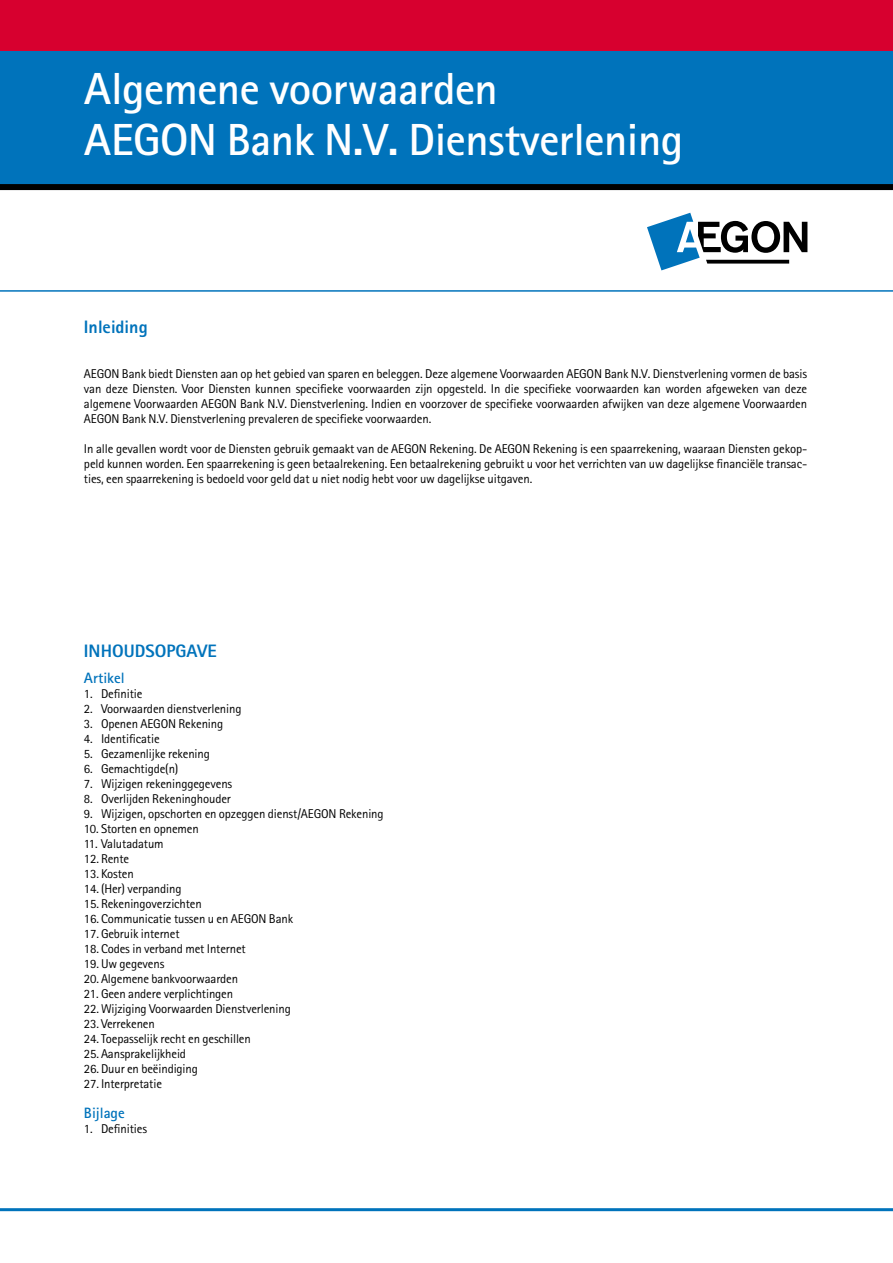
<style>
.page{position:relative;width:893px;height:1263px;background:#fff}
.page>*{position:absolute;margin:0;border:0;box-sizing:border-box;transform-origin:0 0}
.t1{font:700 45px/51px "Rotis Sans Serif";letter-spacing:-.01em;color:#fff}
.t2{font:800 18px "Rotis Sans Serif";color:#0073bb}
.t3{font:700 15px "Rotis Sans Serif";color:#0073bb}
.t4{font:12.75px/15px "Rotis Sans Serif";letter-spacing:-.01em;color:#000;text-align:justify}
</style>
<div class="page">
<div style="left:0;top:0;width:892px;height:51px;background:#d7002f"></div>
<div style="left:0;top:51px;width:892px;height:136px;background:#0073bb"></div>
<svg style="left:647px;top:213px;width:160px;height:57px"></svg>
<hr style="left:0;top:290px;width:892px;height:2px;background:#0073bb">
<div style="left:0;top:184px;width:892px;height:6px;background:#000"></div>
<hr style="left:0;top:1208px;width:892px;height:3px;background:#0073bb">
<h1 class="t1" style="left:84px;top:68px;width:601px">Algemene voorwaarden<br>AEGON Bank N.V. Dienstverlening</h1>
<h2 class="t2" style="left:84px;top:321px;width:65px">Inleiding</h2>
<p class="t4" style="left:84px;top:367px;width:724px">AEGON Bank biedt Diensten aan op het gebied van sparen en beleggen. Deze algemene Voorwaarden AEGON Bank N.V. Dienstverlening vormen de basis van deze Diensten. Voor Diensten kunnen specifieke voorwaarden zijn opgesteld. In die specifieke voorwaarden kan worden afgeweken van deze algemene Voorwaarden AEGON Bank N.V. Dienstverlening. Indien en voorzover de specifieke voorwaarden afwijken van deze algemene Voorwaarden AEGON Bank N.V. Dienstverlening prevaleren de specifieke voorwaarden.</p>
<p class="t4" style="left:84px;top:442px;width:724px">In alle gevallen wordt voor de Diensten gebruik gemaakt van de AEGON Rekening. De AEGON Rekening is een spaarrekening, waaraan Diensten gekop&shy;peld kunnen worden. Een spaarrekening is geen betaalrekening. Een betaalrekening gebruikt u voor het verrichten van uw dagelijkse financiële transac&shy;ties, een spaarrekening is bedoeld voor geld dat u niet nodig hebt voor uw dagelijkse uitgaven.</p>
<h2 class="t2" style="left:84px;top:644px;width:134px">INHOUDSOPGAVE</h2>
<p class="t3" style="left:84px;top:673px;width:42px">Artikel</p>
<p class="t4" style="left:84px;top:688px;width:60px">1. Definitie</p>
<p class="t4" style="left:84px;top:703px;width:159px">2. Voorwaarden dienstverlening</p>
<p class="t4" style="left:84px;top:718px;width:141px">3. Openen AEGON Rekening</p>
<p class="t4" style="left:84px;top:733px;width:77px">4. Identificatie</p>
<p class="t4" style="left:84px;top:748px;width:127px">5. Gezamenlijke rekening</p>
<p class="t4" style="left:84px;top:763px;width:96px">6. Gemachtigde(n)</p>
<p class="t4" style="left:84px;top:778px;width:150px">7. Wijzigen rekeninggegevens</p>
<p class="t4" style="left:84px;top:793px;width:148px">8. Overlijden Rekeninghouder</p>
<p class="t4" style="left:84px;top:808px;width:301px">9. Wijzigen, opschorten en opzeggen dienst/AEGON Rekening</p>
<p class="t4" style="left:84px;top:823px;width:116px">10. Storten en opnemen</p>
<p class="t4" style="left:84px;top:838px;width:81px">11. Valutadatum</p>
<p class="t4" style="left:84px;top:853px;width:47px">12. Rente</p>
<p class="t4" style="left:84px;top:868px;width:51px">13. Kosten</p>
<p class="t4" style="left:84px;top:883px;width:99px">14. (Her) verpanding</p>
<p class="t4" style="left:84px;top:898px;width:119px">15. Rekeningoverzichten</p>
<p class="t4" style="left:84px;top:913px;width:211px">16. Communicatie tussen u en AEGON Bank</p>
<p class="t4" style="left:84px;top:928px;width:97px">17. Gebruik internet</p>
<p class="t4" style="left:84px;top:943px;width:163px">18. Codes in verband met Internet</p>
<p class="t4" style="left:84px;top:958px;width:82px">19. Uw gegevens</p>
<p class="t4" style="left:84px;top:973px;width:156px">20. Algemene bankvoorwaarden</p>
<p class="t4" style="left:84px;top:988px;width:151px">21. Geen andere verplichtingen</p>
<p class="t4" style="left:84px;top:1003px;width:208px">22. Wijziging Voorwaarden Dienstverlening</p>
<p class="t4" style="left:84px;top:1018px;width:72px">23. Verrekenen</p>
<p class="t4" style="left:84px;top:1033px;width:168px">24. Toepasselijk recht en geschillen</p>
<p class="t4" style="left:84px;top:1048px;width:104px">25. Aansprakelijkheid</p>
<p class="t4" style="left:84px;top:1063px;width:115px">26. Duur en beëindiging</p>
<p class="t4" style="left:84px;top:1078px;width:80px">27. Interpretatie</p>
<p class="t3" style="left:84px;top:1108px;width:42px">Bijlage</p>
<p class="t4" style="left:84px;top:1123px;width:65px">1. Definities</p>
</div>
